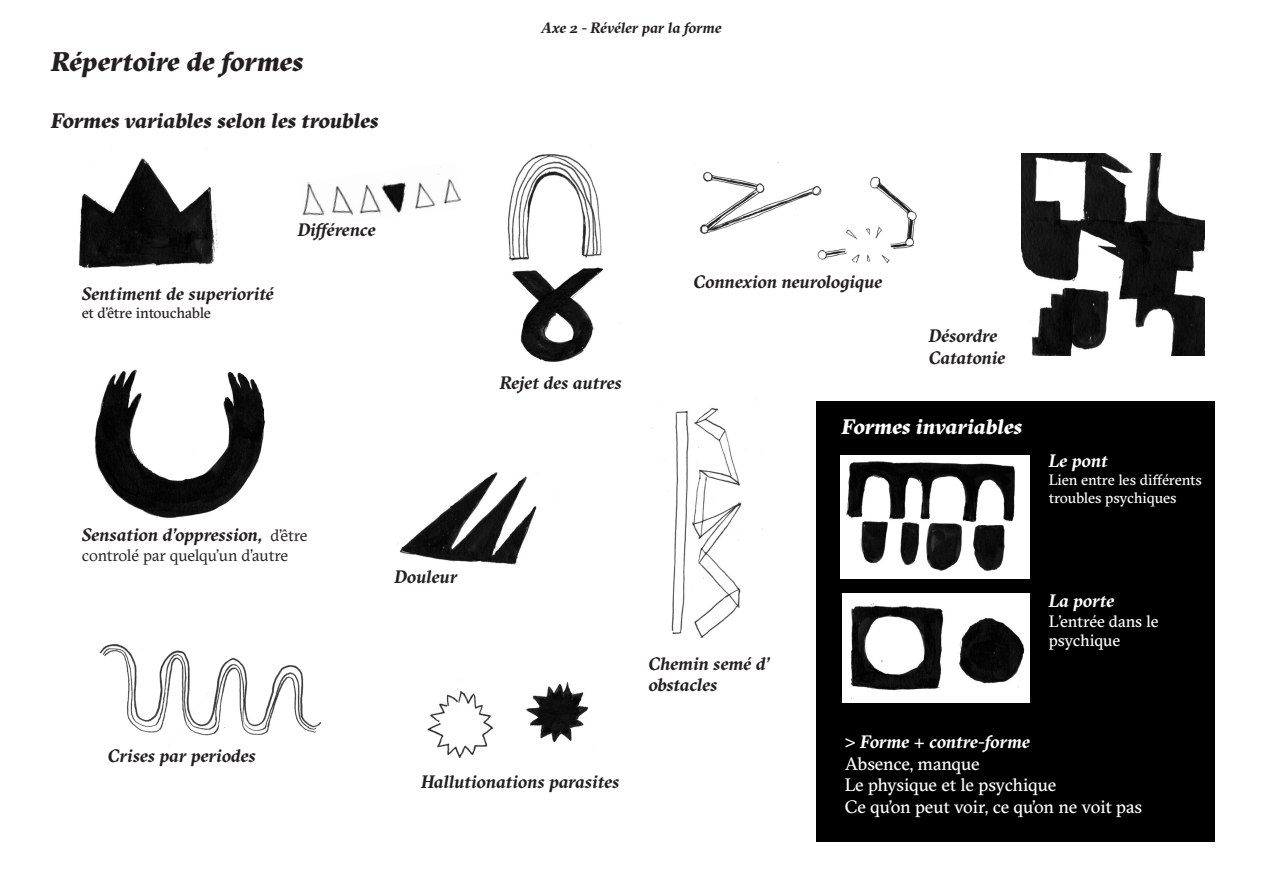
<style>
.page{position:relative;width:1263px;height:893px;background:#fff}
.page>*{position:absolute;margin:0;border:0;box-sizing:border-box;transform-origin:0 0}
.t1{font:italic 900 27px "GT Sectra";letter-spacing:-.015em;color:#231f20}
.t2{font:italic 900 21px "GT Sectra";letter-spacing:-.01em;color:#231f20}
.t3{font:italic 900 21px "GT Sectra";letter-spacing:-.01em;color:#fff}
.t4{font:italic 700 18px "GT Sectra";letter-spacing:-.01em;color:#231f20}
.t5{font:18px "GT Sectra";letter-spacing:-.01em;color:#fff}
.t6{font:italic 700 18px "GT Sectra";letter-spacing:-.01em;color:#fff}
.t7{font:16.5px "GT Sectra";letter-spacing:-.005em;color:#231f20}
.t8{font:16.5px "GT Sectra";letter-spacing:-.01em;color:#fff}
.t9{font:15px/18px "GT Sectra";letter-spacing:-.01em;color:#fff}
.t10{font:italic 700 15px "GT Sectra";letter-spacing:-.01em;color:#231f20}
.t11{font:15px "GT Sectra";letter-spacing:-.015em;color:#231f20}
.s1{font-weight:400;font-style:normal;font-size:16.5px}
</style>
<div class="page">
<div style="left:816px;top:402px;width:398px;height:440px;background:#000"></div>
<img style="left:94px;top:369px;width:172px;height:149px">
<img style="left:78px;top:148px;width:140px;height:121px">
<img style="left:507px;top:145px;width:113px;height:217px">
<img style="left:841px;top:456px;width:189px;height:123px">
<img style="left:302px;top:166px;width:159px;height:50px">
<img style="left:1021px;top:153px;width:183px;height:202px">
<img style="left:842px;top:594px;width:188px;height:109px">
<img style="left:652px;top:407px;width:90px;height:231px">
<img style="left:699px;top:162px;width:218px;height:102px">
<img style="left:99px;top:644px;width:222px;height:92px">
<img style="left:397px;top:472px;width:140px;height:93px">
<img style="left:427px;top:682px;width:167px;height:76px">
<p class="t1" style="left:51px;top:45px;width:254px">Répertoire de formes</p>
<p class="t2" style="left:51px;top:108px;width:329px">Formes variables selon les troubles</p>
<p class="t10" style="left:541px;top:18px;width:182px">Axe 2 - Révéler par la forme</p>
<p class="t4" style="left:82px;top:283px;width:194px">Sentiment de superiorité</p>
<p class="t11" style="left:82px;top:304px;width:131px">et d’être intouchable</p>
<p class="t4" style="left:298px;top:219px;width:79px">Différence</p>
<p class="t4" style="left:500px;top:372px;width:123px">Rejet des autres</p>
<p class="t4" style="left:82px;top:524px;width:227px">Sensation d’oppression, <span class="s1">d’être</span></p>
<p class="t7" style="left:82px;top:546px;width:208px">controlé par quelqu’un d’autre</p>
<p class="t4" style="left:395px;top:566px;width:64px">Douleur</p>
<p class="t4" style="left:108px;top:745px;width:149px">Crises par periodes</p>
<p class="t4" style="left:421px;top:771px;width:200px">Hallutionations parasites</p>
<p class="t4" style="left:693px;top:271px;width:190px">Connexion neurologique</p>
<p class="t4" style="left:929px;top:325px;width:70px">Désordre</p>
<p class="t4" style="left:929px;top:346px;width:78px">Catatonie</p>
<p class="t4" style="left:648px;top:653px;width:123px">Chemin semé d’</p>
<p class="t4" style="left:648px;top:674px;width:70px">obstacles</p>
<p class="t3" style="left:842px;top:413px;width:182px">Formes invariables</p>
<p class="t6" style="left:1049px;top:449px;width:61px">Le pont</p>
<p class="t9" style="left:1049px;top:471px;width:155px">Lien entre les différents troubles psychiques</p>
<p class="t6" style="left:1049px;top:590px;width:67px">La porte</p>
<p class="t8" style="left:1049px;top:611px;width:111px">L’entrée dans le</p>
<p class="t8" style="left:1049px;top:631px;width:73px">psychique</p>
<p class="t6" style="left:845px;top:731px;width:187px">&gt; Forme + contre-forme</p>
<p class="t5" style="left:845px;top:753px;width:136px">Absence, manque</p>
<p class="t5" style="left:845px;top:775px;width:213px">Le physique et le psychique</p>
<p class="t5" style="left:845px;top:796px;width:299px">Ce qu’on peut voir, ce qu’on ne voit pas</p>
</div>
